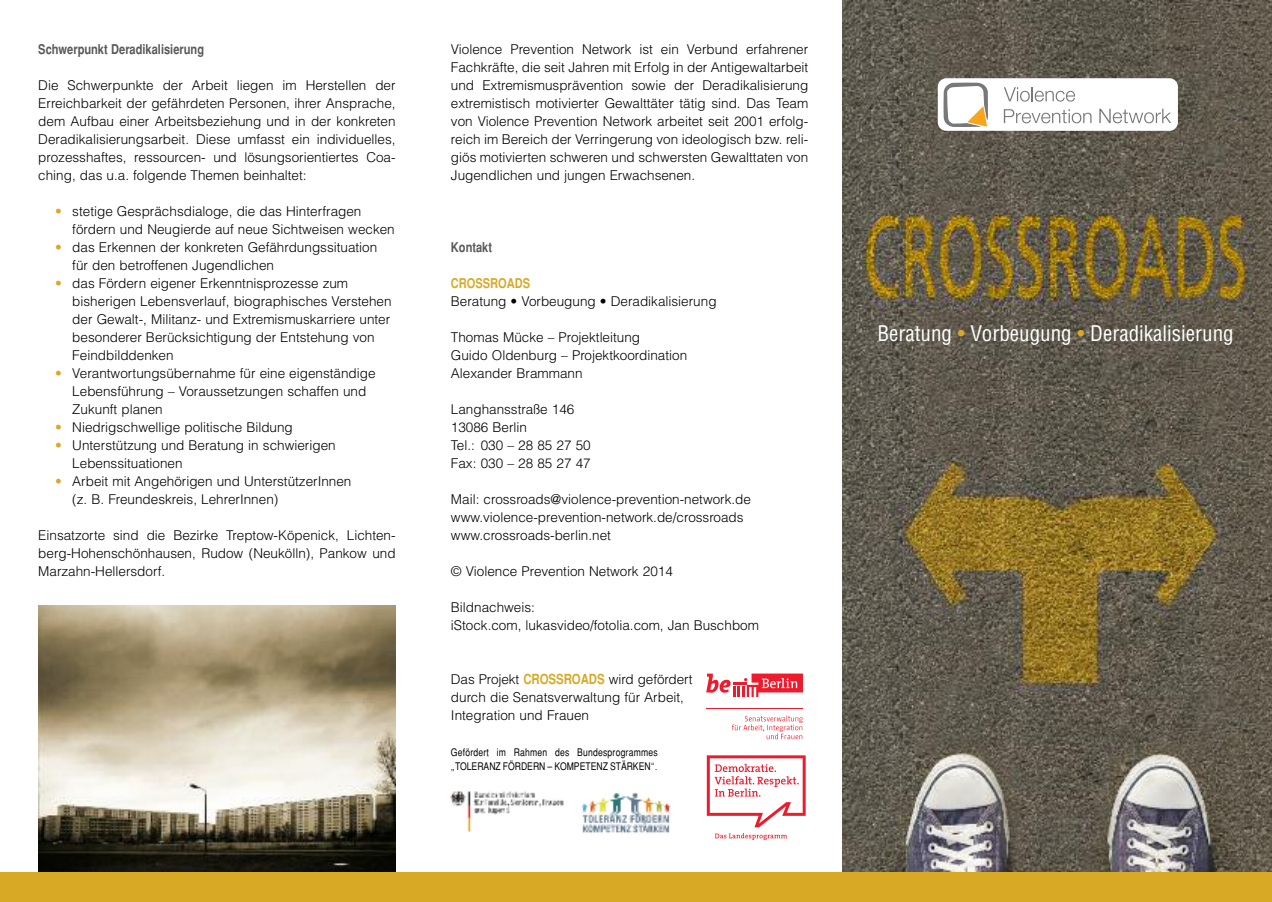
<style>
.page{position:relative;width:1272px;height:902px;background:#fff}
.page>*{position:absolute;margin:0;border:0;box-sizing:border-box;transform-origin:0 0}
.t1{font:condensed 21px "Helvetica";color:#fff}
.t2{font:300 13.5px/18px "Helvetica";color:#000}
.t3{font:700 condensed 13.5px "Helvetica";color:#595959}
.t4{font:700 condensed 13.5px "Helvetica";color:#d8a925}
.t5{font:condensed 10.5px/13.5px "Helvetica";letter-spacing:.02em;color:#000}
.s1{color:#d8a925}
.s2{font-weight:700;font-stretch:condensed;font-size:13.95px;color:#d8a925}
.s3{font-weight:300;font-stretch:normal}
</style>
<div class="page">
<svg style="left:706px;top:755px;width:99px;height:72px"></svg>
<svg style="left:714px;top:833px;width:73px;height:7px"></svg>
<img style="left:450px;top:791px;width:114px;height:41px">
<img style="left:842px;top:1px;width:429px;height:871px">
<img style="left:581px;top:792px;width:91px;height:41px">
<div style="left:937px;top:78px;width:240px;height:53px;background:#fff;border-radius:9px"></div>
<svg style="left:1004px;top:87px;width:71px;height:15px"></svg>
<svg style="left:1003px;top:109px;width:88px;height:14px"></svg>
<svg style="left:1099px;top:109px;width:72px;height:14px"></svg>
<svg style="left:943px;top:82px;width:44px;height:45px"></svg>
<img style="left:38px;top:605px;width:357px;height:267px">
<div style="left:0;top:872px;width:1271px;height:29px;background:#d8a925"></div>
<svg style="left:706px;top:673px;width:97px;height:24px"></svg>
<svg style="left:731px;top:715px;width:71px;height:24px"></svg>
<hr style="left:706px;top:708px;width:97px;height:1px;background:#ee1b2d">
<p class="t3" style="left:38px;top:41px;width:167px">Schwerpunkt Deradikalisierung</p>
<p class="t2" style="left:38px;top:76px;width:359px;text-align:justify">Die Schwerpunkte der Arbeit liegen im Herstellen der Erreichbarkeit der gefährdeten Personen, ihrer Ansprache, dem Aufbau einer Arbeitsbeziehung und in der konkreten Deradikalisierungsarbeit. Diese umfasst ein individuelles, prozesshaftes, ressourcen- und lösungsorientiertes Coa&shy;ching, das u.a. folgende Themen beinhaltet:</p>
<p class="t2" style="left:72px;top:202px;width:324px;text-indent:-17px"><span class="s1">•</span> stetige Gesprächsdialoge, die das Hinterfragen fördern und Neugierde auf neue Sichtweisen wecken</p>
<p class="t2" style="left:72px;top:238px;width:306px;text-indent:-17px"><span class="s1">•</span> das Erkennen der konkreten Gefährdungssituation für den betroffenen Jugendlichen</p>
<p class="t2" style="left:72px;top:274px;width:321px;text-indent:-17px"><span class="s1">•</span> das Fördern eigener Erkenntnisprozesse zum bisherigen Lebensverlauf, biographisches Verstehen der Gewalt-, Militanz- und Extremismuskarriere unter besonderer Berücksichtigung der Entstehung von Feindbilddenken</p>
<p class="t2" style="left:72px;top:364px;width:305px;text-indent:-17px"><span class="s1">•</span> Verantwortungsübernahme für eine eigenständige<br>Lebensführung – Voraussetzungen schaffen und<br>Zukunft planen</p>
<p class="t2" style="left:55px;top:418px;width:239px"><span class="s1">•</span> Niedrigschwellige politische Bildung</p>
<p class="t2" style="left:72px;top:436px;width:265px;text-indent:-17px"><span class="s1">•</span> Unterstützung und Beratung in schwierigen<br>Lebenssituationen</p>
<p class="t2" style="left:72px;top:472px;width:281px;text-indent:-17px"><span class="s1">•</span> Arbeit mit Angehörigen und UnterstützerInnen (z. B. Freundeskreis, LehrerInnen)</p>
<p class="t2" style="left:38px;top:526px;width:359px;text-align:justify">Einsatzorte sind die Bezirke Treptow-Köpenick, Lichten&shy;berg-Hohenschönhausen, Rudow (Neukölln), Pankow und Marzahn-Hellersdorf.</p>
<p class="t2" style="left:451px;top:40px;width:359px;text-align:justify">Violence Prevention Network ist ein Verbund erfahrener Fachkräfte, die seit Jahren mit Erfolg in der Antigewaltarbeit und Extremismusprävention sowie der Deradikalisierung extremistisch motivierter Gewalttäter tätig sind. Das Team von Violence Prevention Network arbeitet seit 2001 erfolg&shy;reich im Bereich der Verringerung von ideologisch bzw. reli&shy;giös motivierten schweren und schwersten Gewalttaten von Jugendlichen und jungen Erwachsenen.</p>
<p class="t3" style="left:451px;top:239px;width:43px">Kontakt</p>
<p class="t4" style="left:451px;top:275px;width:81px">CROSSROADS</p>
<p class="t2" style="left:451px;top:292px;width:267px">Beratung • Vorbeugung • Deradikalisierung</p>
<p class="t2" style="left:451px;top:328px;width:238px">Thomas Mücke – Projektleitung<br>Guido Oldenburg – Projektkoordination<br>Alexander Brammann</p>
<p class="t2" style="left:451px;top:400px;width:141px">Langhansstraße 146<br>13086 Berlin<br>Tel.: 030 – 28 85 27 50<br>Fax: 030 – 28 85 27 47</p>
<p class="t2" style="left:451px;top:490px;width:301px">Mail: crossroads@violence-prevention-network.de www.violence-prevention-network.de/crossroads www.crossroads-berlin.net</p>
<p class="t2" style="left:451px;top:562px;width:223px">© Violence Prevention Network 2014</p>
<p class="t2" style="left:451px;top:598px;width:309px">Bildnachweis:<br>iStock.com, lukasvideo/fotolia.com, Jan Buschbom</p>
<p class="t2" style="left:451px;top:670px;width:243px">Das Projekt <span class="s2">CROSSROADS</span> wird gefördert durch die Senatsverwaltung für Arbeit,<br>Integration und Frauen</p>
<p class="t5" style="left:451px;top:746px;width:208px">Gefördert im Rahmen des Bundesprogrammes <span class="s3">„</span>TOLERANZ FÖRDERN – KOMPETENZ STÄRKEN<span class="s3">“.</span></p>
<h1 class="t1" style="left:877px;top:322px;width:358px">Beratung <span class="s1">•</span> Vorbeugung <span class="s1">•</span> Deradikalisierung</h1>
</div>
